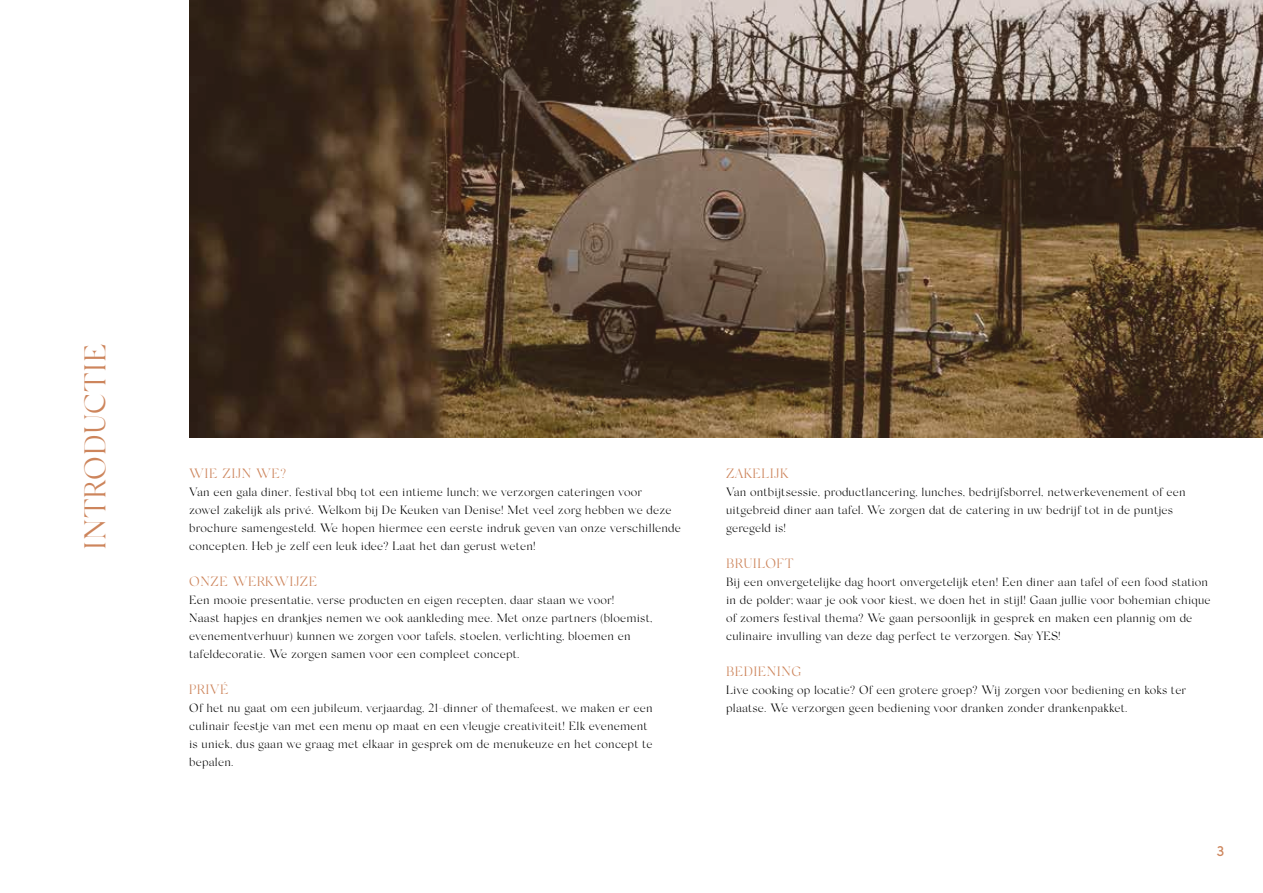
<style>
.page{position:relative;width:1263px;height:893px;background:#fff}
.page>*{position:absolute;margin:0;border:0;box-sizing:border-box;transform-origin:0 0}
.t1{font:300 30px "Silk Serif";letter-spacing:.02em;color:#cd855c}
.t2{font:15px "Sofia Pro";color:#cd855c}
.t3{font:300 13.5px "Silk Serif";letter-spacing:.035em;color:#cd855c}
.t4{font:300 12px/18px "Silk Serif";letter-spacing:.02em;color:#000}
</style>
<div class="page">
<img style="left:189px;top:0;width:1074px;height:438px">
<h1 class="t1" style="left:78px;top:550px;width:208px;rotate:-90deg">INTRODUCTIE</h1>
<p class="t3" style="left:189px;top:465px;width:98px">WIE ZIJN WE?</p>
<p class="t4" style="left:189px;top:483px;width:493px">Van een gala diner, festival bbq tot een intieme lunch; we verzorgen cateringen voor<br>zowel zakelijk als privé. Welkom bij De Keuken van Denise! Met veel zorg hebben we deze brochure samengesteld. We hopen hiermee een eerste indruk geven van onze verschillende concepten. Heb je zelf een leuk idee? Laat het dan gerust weten!</p>
<p class="t3" style="left:189px;top:573px;width:130px">ONZE WERKWIJZE</p>
<p class="t4" style="left:189px;top:591px;width:465px">Een mooie presentatie, verse producten en eigen recepten, daar staan we voor!<br>Naast hapjes en drankjes nemen we ook aankleding mee. Met onze partners (bloemist, evenementverhuur) kunnen we zorgen voor tafels, stoelen, verlichting, bloemen en tafeldecoratie. We zorgen samen voor een compleet concept.</p>
<p class="t3" style="left:189px;top:681px;width:41px">PRIVÉ</p>
<p class="t4" style="left:189px;top:699px;width:465px">Of het nu gaat om een jubileum, verjaardag, 21-dinner of themafeest, we maken er een culinair feestje van met een menu op maat en een vleugje creativiteit! Elk evenement is uniek, dus gaan we graag met elkaar in gesprek om de menukeuze en het concept te bepalen.</p>
<p class="t3" style="left:726px;top:465px;width:64px">ZAKELIJK</p>
<p class="t4" style="left:726px;top:483px;width:461px">Van ontbijtsessie, productlancering, lunches, bedrijfsborrel, netwerkevenement of een uitgebreid diner aan tafel. We zorgen dat de catering in uw bedrijf tot in de puntjes geregeld is!</p>
<p class="t3" style="left:726px;top:555px;width:69px">BRUILOFT</p>
<p class="t4" style="left:726px;top:573px;width:486px">Bij een onvergetelijke dag hoort onvergetelijk eten! Een diner aan tafel of een food station in de polder; waar je ook voor kiest, we doen het in stijl! Gaan jullie voor bohemian chique of zomers festival thema? We gaan persoonlijk in gesprek en maken een plannig om de culinaire invulling van deze dag perfect te verzorgen. Say YES!</p>
<p class="t3" style="left:726px;top:663px;width:77px">BEDIENING</p>
<p class="t4" style="left:726px;top:681px;width:462px">Live cooking op locatie? Of een grotere groep? Wij zorgen voor bediening en koks ter plaatse. We verzorgen geen bediening voor dranken zonder drankenpakket.</p>
<p class="t2" style="left:1216px;top:840px;width:10px">3</p>
</div>
